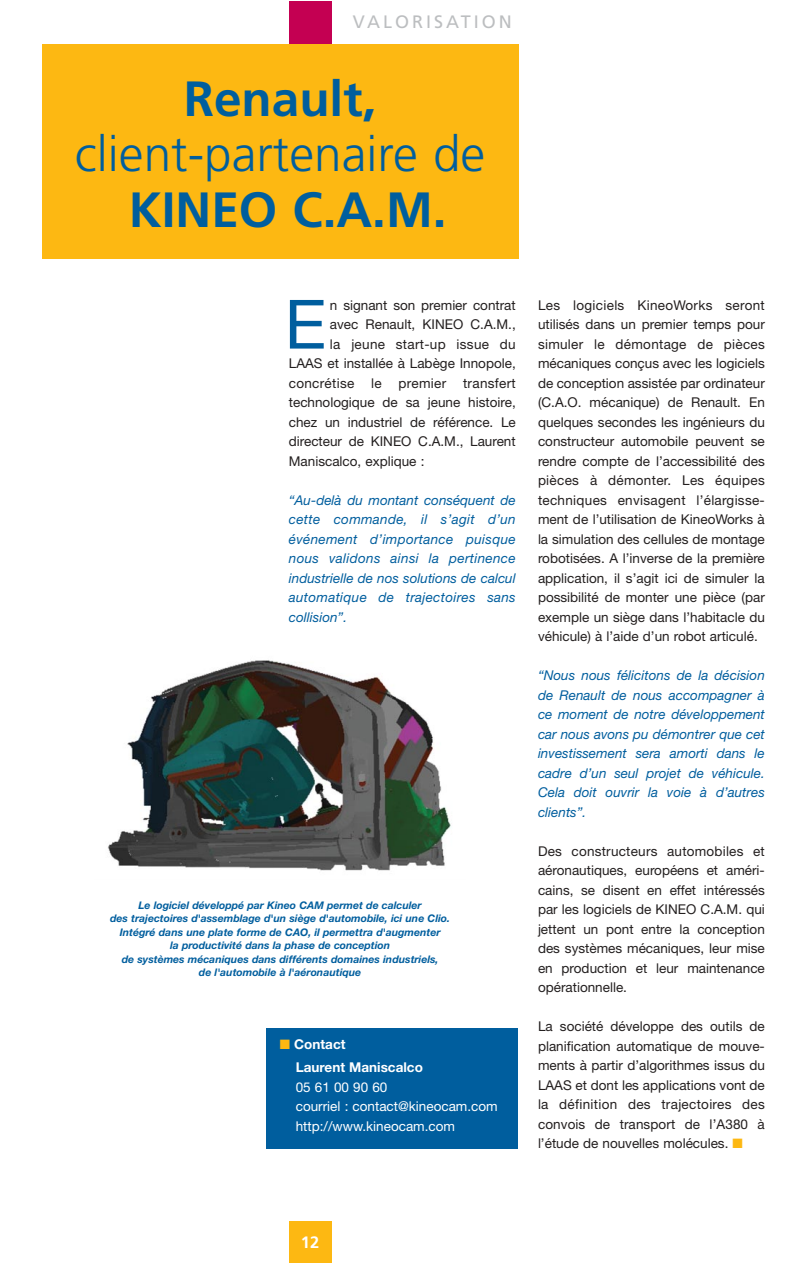
<style>
.page{position:relative;width:809px;height:1263px;background:#fff}
.page>*{position:absolute;margin:0;border:0;box-sizing:border-box;transform-origin:0 0}
.t1{font:68.1px "Helvetica Neue";color:#005e9e}
.t2{font:700 49.5px "Frutiger";color:#005e9e}
.t3{font:300 49.5px "Frutiger";color:#005e9e}
.t4{font:18px "Frutiger";letter-spacing:.165em;color:#bcbec0}
.t5{font:700 16.5px "Frutiger";color:#fff}
.t6{font:13.5px/19.5px "Helvetica Neue";color:#231f1f;text-align:justify}
.t7{font:italic 13.5px/19.5px "Helvetica Neue";color:#005e9e;text-align:justify}
.t8{font:13.5px/19.5px "Helvetica Neue";color:#fff}
.t9{font:13.5px "Helvetica Neue";letter-spacing:.02em;color:#231f1f}
.t10{font:700 13.5px/23.7px "Helvetica Neue";color:#fff}
.t11{font:italic 700 10.5px/13.5px "Helvetica Neue";color:#005e9e;text-align:center}
.s1{color:#fdb812}
</style>
<div class="page">
<div style="left:42px;top:44px;width:476px;height:214px;background:#fdb812"></div>
<div style="left:289px;top:1222px;width:42px;height:41px;background:#fdb812"></div>
<div style="left:266px;top:1028px;width:252px;height:120px;background:#005e9e"></div>
<img style="left:108px;top:660px;width:343px;height:211px">
<div style="left:289px;top:2px;width:42px;height:42px;background:#c40052"></div>
<h3 class="t4" style="left:352px;top:14px;width:161px">VALORISATION</h3>
<h2 class="t2" style="left:184px;top:78px;width:194px">Renault,</h2>
<h2 class="t3" style="left:75px;top:134px;width:412px">client-partenaire de</h2>
<h2 class="t2" style="left:129px;top:189px;width:319px">KINEO C.A.M.</h2>
<h1 class="t1" style="left:284px;top:300px;width:43px">E</h1>
<p class="t6" style="left:330px;top:296px;width:187px">n signant son premier contrat</p>
<p class="t6" style="left:330px;top:316px;width:187px">avec Renault, KINEO C.A.M.,</p>
<p class="t9" style="left:330px;top:339px;width:187px">la jeune start-up issue du</p>
<p class="t6" style="left:289px;top:355px;width:228px">LAAS et installée à Labège Innopole,</p>
<p class="t9" style="left:289px;top:378px;width:228px">concrétise le premier transfert</p>
<p class="t6" style="left:289px;top:394px;width:228px">technologique de sa jeune histoire,</p>
<p class="t6" style="left:289px;top:413px;width:228px">chez un industriel de référence. Le</p>
<p class="t6" style="left:289px;top:433px;width:228px">directeur de KINEO C.A.M., Laurent</p>
<p class="t6" style="left:289px;top:452px;width:137px">Maniscalco, explique :</p>
<p class="t7" style="left:289px;top:491px;width:228px">“Au-delà du montant conséquent de cette commande, il s’agit d’un événement d’importance puisque nous validons ainsi la pertinence industrielle de nos solutions de calcul automatique de trajectoires sans collision”.</p>
<p class="t11" style="left:110px;top:899px;width:341px">Le logiciel développé par Kineo CAM permet de calculer<br>des trajectoires d'assemblage d'un siège d'automobile, ici une Clio.<br>Intégré dans une plate forme de CAO, il permettra d'augmenter<br>la productivité dans la phase de conception<br>de systèmes mécaniques dans différents domaines industriels,<br>de l'automobile à l'aéronautique</p>
<p class="t10" style="left:296px;top:1033px;width:129px;text-indent:-16px"><span class="s1">■</span> Contact<br>Laurent Maniscalco</p>
<p class="t8" style="left:296px;top:1079px;width:203px">05 61 00 90 60<br>courriel : contact@kineocam.com http://www.kineocam.com</p>
<p class="t6" style="left:538px;top:296px;width:228px">Les logiciels KineoWorks seront utilisés dans un premier temps pour simuler le démontage de pièces mécaniques conçus avec les logiciels de conception assistée par ordinateur (C.A.O. mécanique) de Renault. En quelques secondes les ingénieurs du constructeur automobile peuvent se rendre compte de l’accessibilité des pièces à démonter. Les équipes techniques envisagent l’élargisse&shy;ment de l’utilisation de KineoWorks à la simulation des cellules de montage robotisées. A l’inverse de la première application, il s’agit ici de simuler la possibilité de monter une pièce (par exemple un siège dans l’habitacle du véhicule) à l’aide d’un robot articulé.</p>
<p class="t7" style="left:538px;top:667px;width:228px">“Nous nous félicitons de la décision de Renault de nous accompagner à ce moment de notre développement car nous avons pu démontrer que cet investissement sera amorti dans le cadre d’un seul projet de véhicule.<br>Cela doit ouvrir la voie à d’autres clients”.</p>
<p class="t6" style="left:538px;top:842px;width:228px">Des constructeurs automobiles et aéronautiques, européens et améri&shy;cains, se disent en effet intéressés par les logiciels de KINEO C.A.M. qui jettent un pont entre la conception des systèmes mécaniques, leur mise en production et leur maintenance opérationnelle.</p>
<p class="t6" style="left:538px;top:1018px;width:228px">La société développe des outils de planification automatique de mouve&shy;ments à partir d’algorithmes issus du LAAS et dont les applications vont de la définition des trajectoires des convois de transport de l’A380 à l’étude de nouvelles molécules. <span class="s1">■</span></p>
<p class="t5" style="left:301px;top:1235px;width:20px">12</p>
</div>
